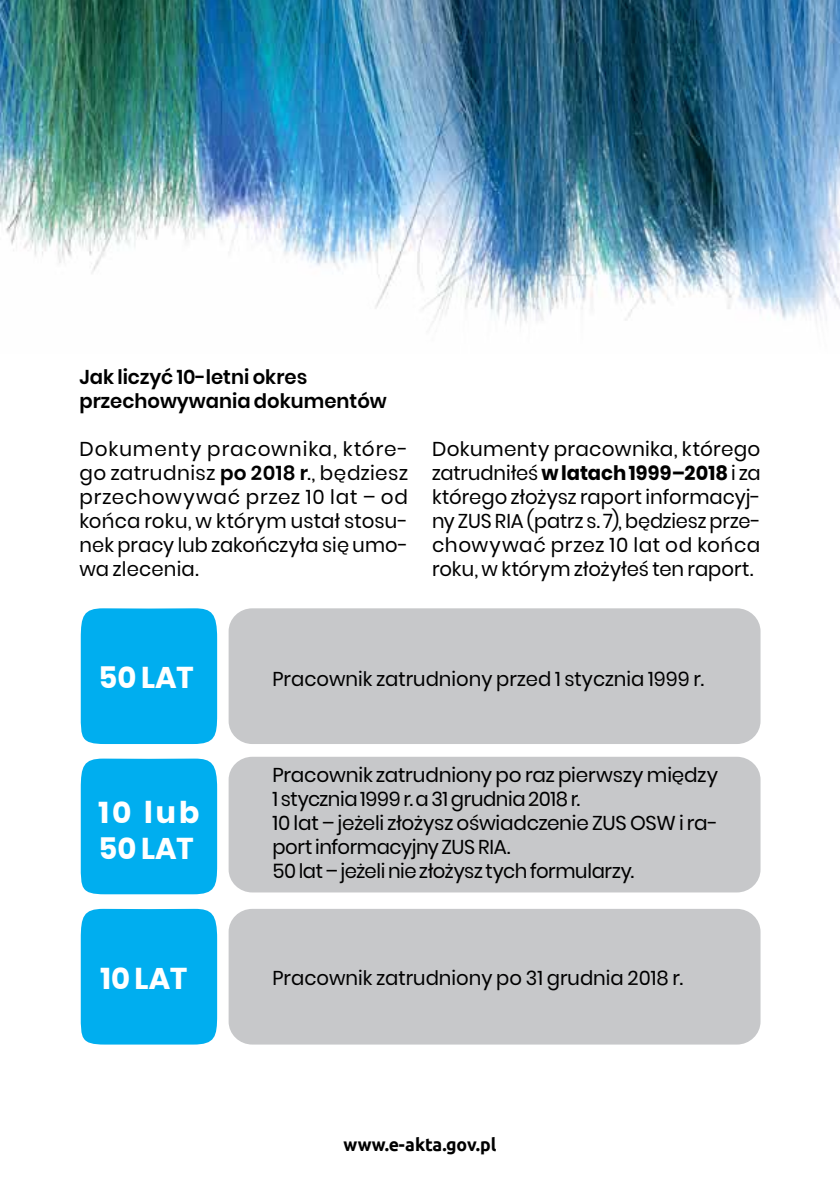
<style>
.page{position:relative;width:840px;height:1191px;background:#fff}
.page>*{position:absolute;margin:0;border:0;box-sizing:border-box;transform-origin:0 0}
.t1{font:700 30px "Poppins";color:#fff}
.t2{font:700 30px/36px "Poppins";letter-spacing:.05em;color:#fff}
.t3{font:20px/24px "Poppins";color:#000;text-align:justify}
.t4{font:600 20px/24px "Poppins";color:#000}
.t5{font:700 18px "Ubuntu";color:#000}
.s1{font-weight:600}
.s2{font-weight:700}
</style>
<div class="page">
<div style="left:228px;top:608px;width:532px;height:136px;background:#c7c8ca;border-radius:23px"></div>
<div style="left:228px;top:756px;width:532px;height:136px;background:#c7c8ca;border-radius:23px"></div>
<div style="left:228px;top:909px;width:532px;height:135px;background:#c7c8ca;border-radius:23px"></div>
<img style="left:0;top:0;width:839px;height:326px">
<div style="left:81px;top:608px;width:136px;height:136px;background:#00aeef"></div>
<div style="left:81px;top:758px;width:136px;height:136px;background:#00aeef"></div>
<div style="left:81px;top:909px;width:136px;height:135px;background:#00aeef"></div>
<p class="t4" style="left:79px;top:365px;width:309px">Jak liczyć 10-letni okres przechowywania dokumentów</p>
<p class="t3" style="left:79px;top:437px;width:330px">Dokumenty pracownika, które&shy;go zatrudnisz <span class="s1">po 2018 r</span>., będziesz przechowywać przez 10 lat – od końca roku, w którym ustał stosu&shy;nek pracy lub zakończyła się umo&shy;wa zlecenia.</p>
<p class="t3" style="left:432px;top:437px;width:330px">Dokumenty pracownika, którego zatrudniłeś <span class="s2">wlatach 1999–2018</span> i za którego złożysz raport informacyj&shy;ny ZUS RIA (patrz s. 7), będziesz prze&shy;chowywać przez 10 lat od końca roku, w którym złożyłeś ten raport.</p>
<h1 class="t1" style="left:98px;top:660px;width:96px">50 LAT</h1>
<h1 class="t2" style="left:98px;top:794px;width:102px">10 lub<br>50 LAT</h1>
<h1 class="t1" style="left:101px;top:961px;width:88px">10 LAT</h1>
<p class="t3" style="left:272px;top:667px;width:433px">Pracownik zatrudniony przed 1 stycznia 1999 r.</p>
<p class="t3" style="left:272px;top:763px;width:447px;text-align:left">Pracownik zatrudniony po raz pierwszy między 1 stycznia 1999 r. a 31 grudnia 2018 r.<br>10 lat – jeżeli złożysz oświadczenie ZUS OSW i ra&shy;port informacyjny ZUS RIA.<br>50 lat – jeżeli nie złożysz tych formularzy.</p>
<p class="t3" style="left:272px;top:966px;width:412px">Pracownik zatrudniony po 31 grudnia 2018 r.</p>
<p class="t5" style="left:343px;top:1134px;width:154px">www.e-akta.gov.pl</p>
</div>
